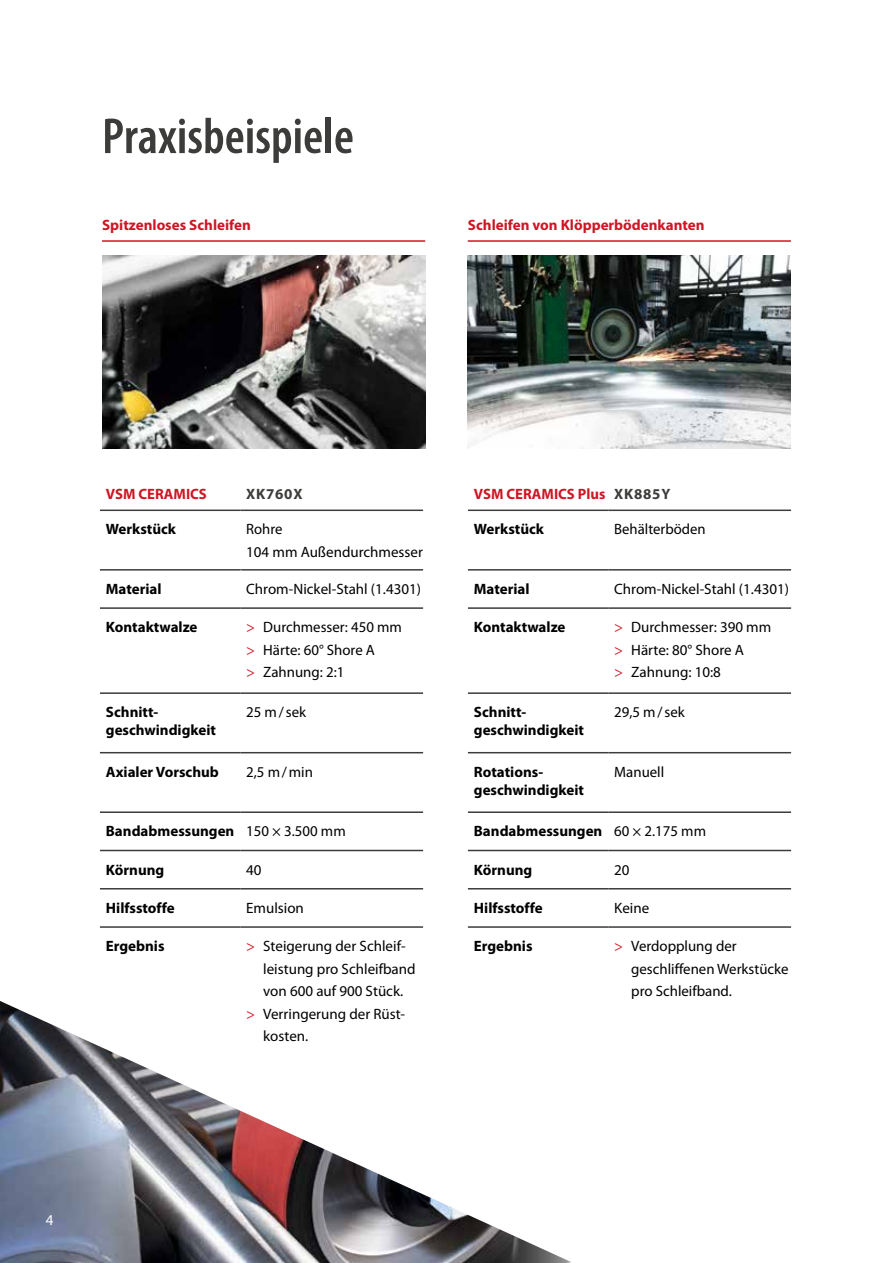
<style>
.page{position:relative;width:893px;height:1263px;background:#fff}
.page>*{position:absolute;margin:0;border:0;box-sizing:border-box;transform-origin:0 0}
.t1{font:600 condensed 51px "Myriad Pro";color:#3c3c3b}
.t2{font:15px/22.5px "Myriad Pro";color:#000}
.t3{font:700 15px/18px "Myriad Pro";color:#000}
.t4{font:700 15px "Myriad Pro";color:#ce1625}
.t5{font:700 15px "Myriad Pro";letter-spacing:.05em;color:#3c3c3b}
.t6{font:15px "Myriad Pro";color:#fff}
.s1{color:#ce1625}
.s2{font-weight:400}
.s3{color:#3c3c3b}
</style>
<div class="page">
<img style="left:102px;top:256px;width:323px;height:193px">
<img style="left:468px;top:256px;width:323px;height:193px">
<img style="left:0;top:1001px;width:572px;height:262px">
<hr style="left:892px;top:816px;width:1px;height:447px;background:#ededed">
<hr style="left:102px;top:240px;width:323px;height:2px;background:#ce1625">
<hr style="left:468px;top:240px;width:323px;height:2px;background:#ce1625">
<svg style="left:100px;top:751px;width:323px;height:139px"></svg>
<hr style="left:240px;top:509px;width:183px;height:2px;background:#3c3c3b">
<hr style="left:240px;top:569px;width:183px;height:2px;background:#3c3c3b">
<hr style="left:100px;top:607px;width:140px;height:2px;background:#3c3c3b">
<hr style="left:240px;top:607px;width:183px;height:2px;background:#3c3c3b">
<hr style="left:100px;top:752px;width:140px;height:1px;background:#3c3c3b">
<hr style="left:240px;top:752px;width:183px;height:1px;background:#3c3c3b">
<hr style="left:100px;top:811px;width:140px;height:2px;background:#3c3c3b">
<hr style="left:240px;top:811px;width:183px;height:2px;background:#3c3c3b">
<hr style="left:100px;top:850px;width:140px;height:1px;background:#3c3c3b">
<hr style="left:240px;top:850px;width:183px;height:1px;background:#3c3c3b">
<hr style="left:100px;top:888px;width:140px;height:1px;background:#3c3c3b">
<hr style="left:240px;top:888px;width:183px;height:1px;background:#3c3c3b">
<hr style="left:100px;top:926px;width:140px;height:2px;background:#3c3c3b">
<hr style="left:240px;top:926px;width:183px;height:2px;background:#3c3c3b">
<hr style="left:100px;top:509px;width:140px;height:2px;background:#3c3c3b">
<hr style="left:100px;top:569px;width:140px;height:2px;background:#3c3c3b">
<hr style="left:100px;top:692px;width:140px;height:2px;background:#3c3c3b">
<hr style="left:240px;top:692px;width:183px;height:2px;background:#3c3c3b">
<svg style="left:468px;top:751px;width:323px;height:405px"></svg>
<hr style="left:468px;top:1156px;width:140px;height:1px;background:#fff">
<hr style="left:468px;top:569px;width:140px;height:2px;background:#3c3c3b">
<hr style="left:608px;top:569px;width:183px;height:2px;background:#3c3c3b">
<hr style="left:608px;top:509px;width:183px;height:2px;background:#3c3c3b">
<hr style="left:468px;top:607px;width:140px;height:2px;background:#3c3c3b">
<hr style="left:608px;top:607px;width:183px;height:2px;background:#3c3c3b">
<hr style="left:468px;top:752px;width:140px;height:1px;background:#3c3c3b">
<hr style="left:608px;top:752px;width:183px;height:1px;background:#3c3c3b">
<hr style="left:468px;top:811px;width:140px;height:2px;background:#3c3c3b">
<hr style="left:608px;top:811px;width:183px;height:2px;background:#3c3c3b">
<hr style="left:468px;top:850px;width:140px;height:1px;background:#3c3c3b">
<hr style="left:608px;top:850px;width:183px;height:1px;background:#3c3c3b">
<hr style="left:468px;top:888px;width:140px;height:1px;background:#3c3c3b">
<hr style="left:608px;top:888px;width:183px;height:1px;background:#3c3c3b">
<hr style="left:468px;top:926px;width:140px;height:2px;background:#3c3c3b">
<hr style="left:608px;top:926px;width:183px;height:2px;background:#3c3c3b">
<hr style="left:468px;top:509px;width:140px;height:2px;background:#3c3c3b">
<hr style="left:468px;top:692px;width:140px;height:2px;background:#3c3c3b">
<hr style="left:608px;top:692px;width:183px;height:2px;background:#3c3c3b">
<h1 class="t1" style="left:102px;top:108px;width:253px">Praxisbeispiele</h1>
<p class="t4" style="left:102px;top:217px;width:150px">Spitzenloses Schleifen</p>
<p class="t4" style="left:468px;top:217px;width:238px">Schleifen von Klöpperbödenkanten</p>
<p class="t4" style="left:106px;top:485px;width:102px">VSM CERAMICS</p>
<p class="t5" style="left:246px;top:485px;width:58px">XK760X</p>
<p class="t3" style="left:106px;top:520px;width:72px">Werkstück</p>
<p class="t2" style="left:246px;top:518px;width:178px">Rohre<br>104 mm Außendurchmesser</p>
<p class="t3" style="left:106px;top:580px;width:57px">Material</p>
<p class="t2" style="left:246px;top:578px;width:176px">Chrom-Nickel-Stahl (1.4301)</p>
<p class="t3" style="left:106px;top:618px;width:93px">Kontaktwalze</p>
<p class="t2" style="left:246px;top:616px;width:157px"><span class="s1">&gt;</span> Durchmesser: 450 mm <span class="s1">&gt;</span> Härte: 60° Shore A<br><span class="s1">&gt;</span> Zahnung: 2:1</p>
<p class="t3" style="left:106px;top:703px;width:112px">Schnitt&shy;geschwindigkeit</p>
<p class="t2" style="left:246px;top:701px;width:61px">25 m/sek</p>
<p class="t3" style="left:106px;top:763px;width:114px">Axialer Vorschub</p>
<p class="t2" style="left:246px;top:761px;width:68px">2,5 m/min</p>
<p class="t3" style="left:106px;top:822px;width:241px">Bandabmessungen <span class="s2">150 × 3.500 mm</span></p>
<p class="t3" style="left:106px;top:861px;width:60px">Körnung</p>
<p class="t2" style="left:246px;top:858px;width:17px">40</p>
<p class="t3" style="left:106px;top:899px;width:70px">Hilfsstoffe</p>
<p class="t2" style="left:246px;top:897px;width:59px">Emulsion</p>
<p class="t3" style="left:106px;top:937px;width:60px">Ergebnis</p>
<p class="t2" style="left:246px;top:935px;width:161px"><span class="s1">&gt;</span> Steigerung der Schleif-</p>
<p class="t2" style="left:263px;top:957px;width:154px">leistung pro Schleifband</p>
<p class="t2" style="left:263px;top:980px;width:142px">von 600 auf 900 Stück.</p>
<p class="t2" style="left:246px;top:1002px;width:160px"><span class="s1">&gt;</span> Verringerung der Rüst-</p>
<p class="t2" style="left:263px;top:1025px;width:47px">kosten.</p>
<p class="t4" style="left:474px;top:485px;width:198px">VSM CERAMICS Plus <span class="s3">XK885Y</span></p>
<p class="t3" style="left:474px;top:520px;width:72px">Werkstück</p>
<p class="t2" style="left:614px;top:518px;width:93px">Behälterböden</p>
<p class="t3" style="left:474px;top:580px;width:57px">Material</p>
<p class="t2" style="left:614px;top:578px;width:176px">Chrom-Nickel-Stahl (1.4301)</p>
<p class="t3" style="left:474px;top:618px;width:93px">Kontaktwalze</p>
<p class="t2" style="left:614px;top:616px;width:159px"><span class="s1">&gt;</span> Durchmesser: 390 mm <span class="s1">&gt;</span> Härte: 80° Shore A<br><span class="s1">&gt;</span> Zahnung: 10:8</p>
<p class="t3" style="left:474px;top:703px;width:112px">Schnitt&shy;geschwindigkeit</p>
<p class="t2" style="left:614px;top:701px;width:72px">29,5 m/sek</p>
<p class="t3" style="left:474px;top:763px;width:112px">Rotations&shy;geschwindigkeit</p>
<p class="t2" style="left:614px;top:761px;width:52px">Manuell</p>
<p class="t3" style="left:474px;top:822px;width:234px">Bandabmessungen <span class="s2">60 × 2.175 mm</span></p>
<p class="t3" style="left:474px;top:861px;width:60px">Körnung</p>
<p class="t2" style="left:614px;top:858px;width:17px">20</p>
<p class="t3" style="left:474px;top:899px;width:70px">Hilfsstoffe</p>
<p class="t2" style="left:614px;top:897px;width:36px">Keine</p>
<p class="t3" style="left:474px;top:937px;width:60px">Ergebnis</p>
<p class="t2" style="left:631px;top:935px;width:159px;text-indent:-17px"><span class="s1">&gt;</span> Verdopplung der geschliffenen Werkstücke pro Schleifband.</p>
<p class="t6" style="left:46px;top:1211px;width:9px">4</p>
</div>
